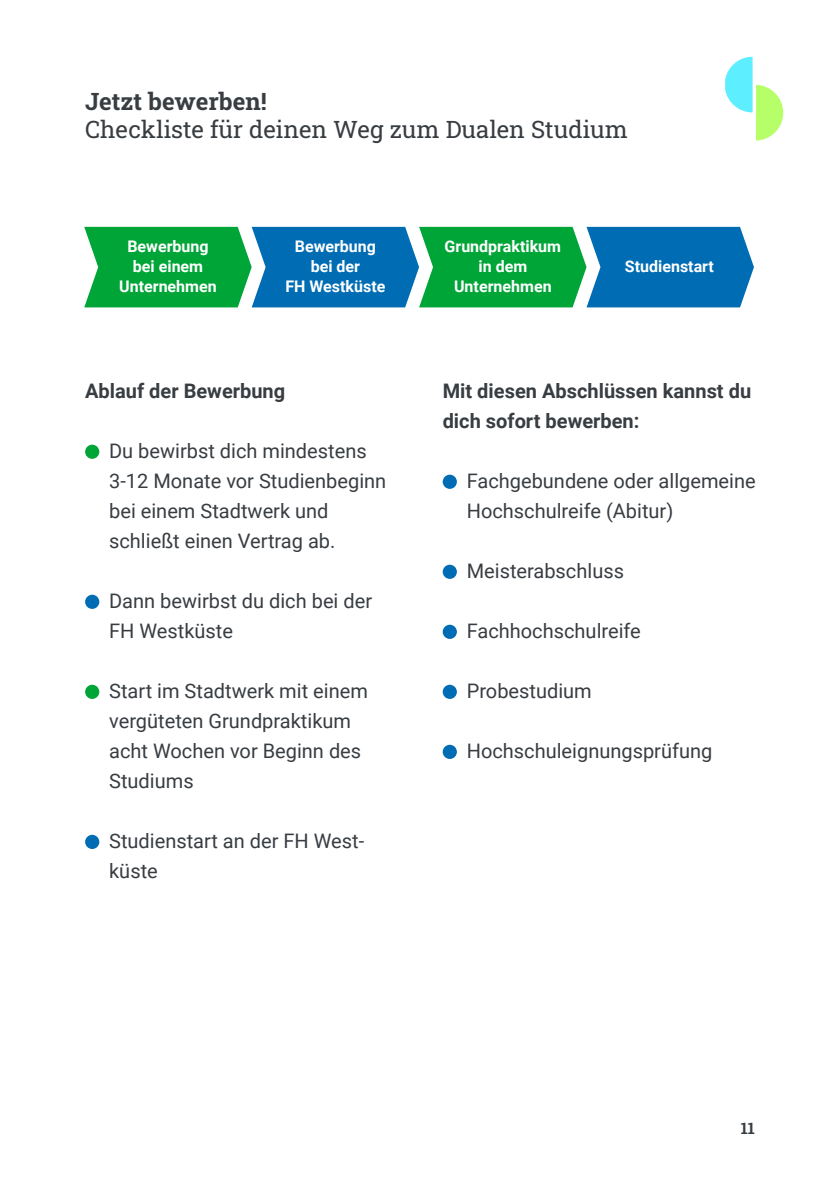
<style>
.page{position:relative;width:840px;height:1191px;background:#fff}
.page>*{position:absolute;margin:0;border:0;box-sizing:border-box;transform-origin:0 0}
.t1{font:24px/28px "Roboto Slab";color:#383d42}
.Body{font:20px/30px "Roboto";color:#383d42}
.Body-2{font:700 20px/30px "Roboto";color:#383d42}
.Body-3{font:700 16px "Roboto";color:#fff}
.t2{font:700 16px "Roboto Slab";color:#383d42}
.s1{font-weight:700}
</style>
<div class="page">
<svg style="left:84px;top:227px;width:669px;height:80px;background:#159280"></svg>
<div style="left:85px;top:445px;width:14px;height:14px;background:#00a538;border-radius:50%"></div>
<div style="left:85px;top:595px;width:14px;height:14px;background:#006cb3;border-radius:50%"></div>
<div style="left:85px;top:685px;width:14px;height:14px;background:#00a538;border-radius:50%"></div>
<div style="left:85px;top:835px;width:14px;height:14px;background:#006cb3;border-radius:50%"></div>
<div style="left:442px;top:475px;width:14px;height:14px;background:#006cb3;border-radius:50%"></div>
<div style="left:442px;top:565px;width:14px;height:14px;background:#006cb3;border-radius:50%"></div>
<div style="left:442px;top:625px;width:14px;height:14px;background:#006cb3;border-radius:50%"></div>
<div style="left:442px;top:685px;width:14px;height:14px;background:#006cb3;border-radius:50%"></div>
<div style="left:442px;top:745px;width:14px;height:14px;background:#006cb3;border-radius:50%"></div>
<svg style="left:725px;top:57px;width:57px;height:84px"></svg>
<p class="t1" style="left:85px;top:87px;width:544px"><span class="s1">Jetzt bewerben!<br></span>Checkliste für deinen Weg zum Dualen Studium</p>
<p class="Body-3" style="left:127px;top:235px;width:83px">Bewerbung</p>
<p class="Body-3" style="left:133px;top:255px;width:72px">bei einem</p>
<p class="Body-3" style="left:119px;top:275px;width:99px">Unternehmen</p>
<p class="Body-3" style="left:294px;top:235px;width:83px">Bewerbung</p>
<p class="Body-3" style="left:310px;top:255px;width:51px">bei der</p>
<p class="Body-3" style="left:285px;top:275px;width:101px">FH Westküste</p>
<p class="Body-2" style="left:85px;top:375px;width:201px">Ablauf der Bewerbung</p>
<p class="Body" style="left:109px;top:435px;width:278px">Du bewirbst dich mindestens<br>3-12 Monate vor Studienbeginn bei einem Stadtwerk und</p>
<p class="Body" style="left:109px;top:525px;width:228px">schließt einen Vertrag ab.</p>
<p class="Body" style="left:109px;top:585px;width:264px">Dann bewirbst du dich bei der<br>FH Westküste</p>
<p class="Body" style="left:109px;top:675px;width:260px">Start im Stadtwerk mit einem vergüteten Grundpraktikum acht Wochen vor Beginn des<br>Studiums</p>
<p class="Body" style="left:109px;top:825px;width:256px">Studienstart an der FH West&shy;küste</p>
<p class="Body-3" style="left:444px;top:235px;width:118px">Grundpraktikum</p>
<p class="Body-3" style="left:478px;top:255px;width:50px">in dem</p>
<p class="Body-3" style="left:454px;top:275px;width:99px">Unternehmen</p>
<p class="Body-3" style="left:624px;top:255px;width:90px">Studienstart</p>
<p class="Body-2" style="left:442px;top:375px;width:310px">Mit diesen Abschlüssen kannst du dich sofort bewerben:</p>
<p class="Body" style="left:466px;top:465px;width:290px">Fachgebundene oder allgemeine<br>Hochschulreife (Abitur)</p>
<p class="Body" style="left:466px;top:555px;width:159px">Meisterabschluss</p>
<p class="Body" style="left:466px;top:615px;width:176px">Fachhochschulreife</p>
<p class="Body" style="left:466px;top:675px;width:126px">Probestudium</p>
<p class="Body" style="left:466px;top:735px;width:247px">Hochschuleignungsprüfung</p>
<p class="t2" style="left:740px;top:1117px;width:16px">11</p>
</div>
